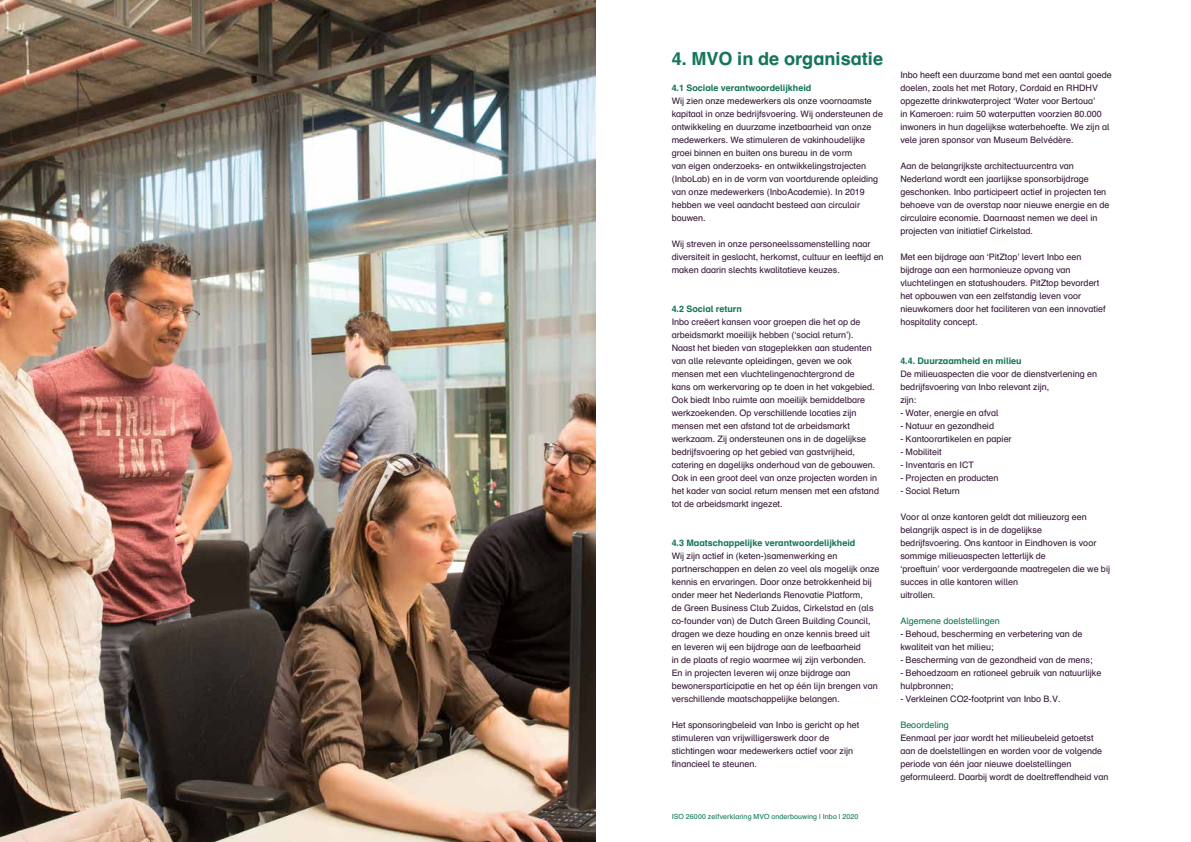
<style>
.page{position:relative;width:1191px;height:842px;background:#fff}
.page>*{position:absolute;margin:0;border:0;box-sizing:border-box;transform-origin:0 0}
.t1{font:700 18px "Schulbuch Nord";color:#14765a}
.t2{font:8.9px/13px "Schulbuch Nord";color:#391b3a}
.t3{font:700 8.9px "Schulbuch Nord";color:#14765a}
.t4{font:8.9px "Schulbuch Nord";color:#14765a}
.t5{font:7px "Schulbuch Nord";letter-spacing:.015em;color:#14765a}
</style>
<div class="page">
<img style="left:0;top:0;width:595px;height:842px">
<h1 class="t1" style="left:671px;top:47px;width:213px">4. MVO in de organisatie</h1>
<p class="t3" style="left:671px;top:82px;width:141px">4.1 Sociale verantwoordelijkheid</p>
<p class="t2" style="left:671px;top:94px;width:213px">Wij zien onze medewerkers als onze voornaamste kapitaal in onze bedrijfsvoering. Wij ondersteunen de ontwikkeling en duurzame inzetbaarheid van onze medewerkers. We stimuleren de vakinhoudelijke groei binnen en buiten ons bureau in de vorm<br>van eigen onderzoeks- en ontwikkelingstrajecten (InboLab) en in de vorm van voortdurende opleiding van onze medewerkers (InboAcademie). In 2019 hebben we veel aandacht besteed aan circulair bouwen.</p>
<p class="t2" style="left:671px;top:237px;width:213px">Wij streven in onze personeelssamenstelling naar diversiteit in geslacht, herkomst, cultuur en leeftijd en maken daarin slechts kwalitatieve keuzes.</p>
<p class="t3" style="left:671px;top:303px;width:72px">4.2 Social return</p>
<p class="t2" style="left:671px;top:315px;width:209px">Inbo creëert kansen voor groepen die het op de arbeidsmarkt moeilijk hebben (‘social return’).<br>Naast het bieden van stageplekken aan studenten van alle relevante opleidingen, geven we ook mensen met een vluchtelingenachtergrond de<br>kans om werkervaring op te doen in het vakgebied.<br>Ook biedt Inbo ruimte aan moeilijk bemiddelbare werkzoekenden. Op verschillende locaties zijn mensen met een afstand tot de arbeidsmarkt werkzaam. Zij ondersteunen ons in de dagelijkse bedrijfsvoering op het gebied van gastvrijheid, catering en dagelijks onderhoud van de gebouwen.<br>Ook in een groot deel van onze projecten worden in het kader van social return mensen met een afstand tot de arbeidsmarkt ingezet.</p>
<p class="t3" style="left:671px;top:537px;width:185px">4.3 Maatschappelijke verantwoordelijkheid</p>
<p class="t2" style="left:671px;top:549px;width:209px">Wij zijn actief in (keten-)samenwerking en partnerschappen en delen zo veel als mogelijk onze kennis en ervaringen. Door onze betrokkenheid bij onder meer het Nederlands Renovatie Platform,<br>de Green Business Club Zuidas, Cirkelstad en (als co-founder van) de Dutch Green Building Council, dragen we deze houding en onze kennis breed uit en leveren wij een bijdrage aan de leefbaarheid<br>in de plaats of regio waarmee wij zijn verbonden.<br>En in projecten leveren wij onze bijdrage aan bewonersparticipatie en het op één lijn brengen van verschillende maatschappelijke belangen.</p>
<p class="t2" style="left:671px;top:718px;width:189px">Het sponsoringbeleid van Inbo is gericht op het stimuleren van vrijwilligerswerk door de stichtingen waar medewerkers actief voor zijn financieel te steunen.</p>
<p class="t5" style="left:671px;top:812px;width:188px">ISO 26000 zelfverklaring MVO onderbouwing | Inbo | 2020</p>
<p class="t2" style="left:900px;top:68px;width:213px">Inbo heeft een duurzame band met een aantal goede doelen, zoals het met Rotary, Cordaid en RHDHV opgezette drinkwaterproject ‘Water voor Bertoua’<br>in Kameroen: ruim 50 waterputten voorzien 80.000 inwoners in hun dagelijkse waterbehoefte. We zijn al vele jaren sponsor van Museum Belvédère.</p>
<p class="t2" style="left:900px;top:159px;width:211px">Aan de belangrijkste architectuurcentra van Nederland wordt een jaarlijkse sponsorbijdrage geschonken. Inbo participeert actief in projecten ten behoeve van de overstap naar nieuwe energie en de circulaire economie. Daarnaast nemen we deel in projecten van initiatief Cirkelstad.</p>
<p class="t2" style="left:900px;top:250px;width:207px">Met een bijdrage aan ‘PitZtop’ levert Inbo een bijdrage aan een harmonieuze opvang van vluchtelingen en statushouders. PitZtop bevordert het opbouwen van een zelfstandig leven voor nieuwkomers door het faciliteren van een innovatief hospitality concept.</p>
<p class="t3" style="left:900px;top:355px;width:123px">4.4. Duurzaamheid en milieu</p>
<p class="t2" style="left:900px;top:367px;width:198px">De milieuaspecten die voor de dienstverlening en bedrijfsvoering van Inbo relevant zijn,<br>zijn:</p>
<p class="t2" style="left:900px;top:406px;width:100px">- Water, energie en afval</p>
<p class="t2" style="left:900px;top:419px;width:95px">- Natuur en gezondheid</p>
<p class="t2" style="left:900px;top:432px;width:113px">- Kantoorartikelen en papier</p>
<p class="t2" style="left:900px;top:445px;width:43px">- Mobiliteit</p>
<p class="t2" style="left:900px;top:458px;width:75px">- Inventaris en ICT</p>
<p class="t2" style="left:900px;top:471px;width:100px">- Projecten en producten</p>
<p class="t2" style="left:900px;top:484px;width:61px">- Social Return</p>
<p class="t2" style="left:900px;top:510px;width:211px">Voor al onze kantoren geldt dat milieuzorg een belangrijk aspect is in de dagelijkse<br>bedrijfsvoering. Ons kantoor in Eindhoven is voor sommige milieuaspecten letterlijk de<br>‘proeftuin’ voor verdergaande maatregelen die we bij succes in alle kantoren willen<br>uitrollen.</p>
<p class="t4" style="left:900px;top:615px;width:101px">Algemene doelstellingen</p>
<p class="t2" style="left:900px;top:627px;width:183px">- Behoud, bescherming en verbetering van de kwaliteit van het milieu;</p>
<p class="t2" style="left:900px;top:653px;width:194px">- Bescherming van de gezondheid van de mens;</p>
<p class="t2" style="left:900px;top:666px;width:202px">- Behoedzaam en rationeel gebruik van natuurlijke hulpbronnen;</p>
<p class="t2" style="left:900px;top:692px;width:162px">- Verkleinen CO2-footprint van Inbo B.V.</p>
<p class="t4" style="left:900px;top:719px;width:50px">Beoordeling</p>
<p class="t2" style="left:900px;top:731px;width:210px">Eenmaal per jaar wordt het milieubeleid getoetst aan de doelstellingen en worden voor de volgende periode van één jaar nieuwe doelstellingen geformuleerd. Daarbij wordt de doeltreffendheid van</p>
</div>
